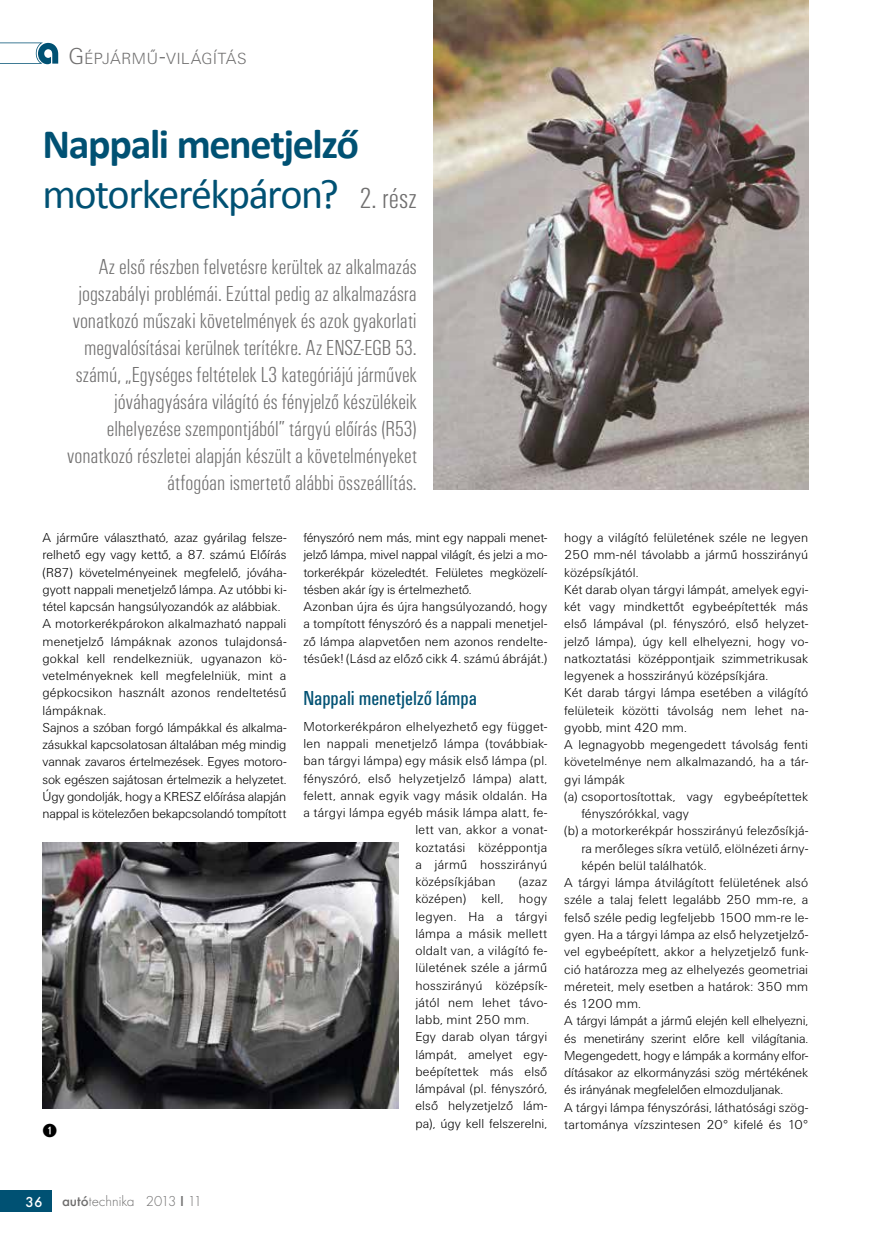
<style>
.page{position:relative;width:872px;height:1246px;background:#fff}
.page>*{position:absolute;margin:0;border:0;box-sizing:border-box;transform-origin:0 0}
.t1{font:700 42px/49.5px "Calibri";letter-spacing:-.03em;color:#005173}
.t2{font:22.5px/27px "U001 Con Lig";color:#706f6f;text-align:right}
.t3{font:21px "U001 Con";letter-spacing:-.005em;color:#005173}
.t4{font:18px "Combi Numerals Ltd";color:#000}
.t5{font:16.8px "U001 Lig";letter-spacing:.04em;color:#706f6f}
.t6{font:300 15px "Futura TOT";color:#706f6f}
.t7{font:500 15px "Futura TOT";color:#fff}
.t8{font:13.5px/17.2px "U001 Lig";letter-spacing:.005em;color:#000}
.t9{font:13.5px "U001 Lig";letter-spacing:-.015em;color:#000}
.s1{font-size:24px}
.s2{font-weight:400}
.s3{font-family:"U001 Con Lig";font-weight:400;font-size:30px;color:#706f6f}
.s4{font-weight:500}
</style>
<div class="page">
<div style="left:0;top:1191px;width:51px;height:21px;background:#005173"></div>
<svg style="left:0;top:43px;width:58px;height:21px"></svg>
<img style="left:43px;top:842px;width:355px;height:266px">
<img style="left:434px;top:0;width:374px;height:490px">
<p class="t5" style="left:68px;top:49px;width:180px"><span class="s1">G</span>ÉPJÁRMŰ<span class="s1">-</span>VILÁGÍTÁS</p>
<p class="t1" style="left:43px;top:118px;width:376px">Nappali menetjelző <span class="s2">motorkerékpáron?</span> <span class="s3">2. rész</span></p>
<p class="t2" style="left:67px;top:253px;width:351px">Az első részben felvetésre kerültek az alkalmazás jogszabályi problémái. Ezúttal pedig az alkalmazásra vonatkozó műszaki követelmények és azok gyakorlati megvalósításai kerülnek terítékre. Az ENSZ-EGB 53. számú, „Egységes feltételek L3 kategóriájú járművek jóváhagyására világító és fényjelző készülékeik elhelyezése szempontjából” tárgyú előírás (R53) vonatkozó részletei alapján készült a követelményeket átfogóan ismertető alábbi összeállítás.</p>
<p class="t8" style="left:303px;top:529px;width:245px">fényszóró nem más, mint egy nappali menet&shy;jelző lámpa, mivel nappal világít, és jelzi a mo&shy;torkerékpár közeledtét. Felületes megközelí&shy;tésben akár így is értelmezhető.<br>Azonban újra és újra hangsúlyozandó, hogy a tompított fényszóró és a nappali menetjel&shy;ző lámpa alapvetően nem azonos rendelte&shy;tésűek! (Lásd az előző cikk 4. számú ábráját.)</p>
<p class="t3" style="left:303px;top:686px;width:175px">Nappali menetjelző lámpa</p>
<p class="t8" style="left:303px;top:718px;width:245px">Motorkerékpáron elhelyezhető egy függet-</p>
<p class="t8" style="left:303px;top:735px;width:245px">len nappali menetjelző lámpa (továbbiak-</p>
<p class="t8" style="left:303px;top:752px;width:245px">ban tárgyi lámpa) egy másik első lámpa (pl.</p>
<p class="t8" style="left:303px;top:770px;width:245px">fényszóró, első helyzetjelző lámpa) alatt,</p>
<p class="t8" style="left:303px;top:787px;width:245px">felett, annak egyik vagy másik oldalán. Ha</p>
<p class="t8" style="left:303px;top:804px;width:245px">a tárgyi lámpa egyéb másik lámpa alatt, fe-</p>
<p class="t8" style="left:415px;top:821px;width:133px">lett van, akkor a vonat-</p>
<p class="t8" style="left:415px;top:839px;width:133px">koztatási középpontja</p>
<p class="t8" style="left:415px;top:856px;width:133px">a jármű hosszirányú</p>
<p class="t8" style="left:415px;top:873px;width:82px">középsíkjában</p>
<p class="t8" style="left:43px;top:529px;width:245px">A járműre választható, azaz gyárilag felsze&shy;relhető egy vagy kettő, a 87. számú Előírás (R87) követelményeinek megfelelő, jóváha&shy;gyott nappali menetjelző lámpa. Az utóbbi ki&shy;tétel kapcsán hangsúlyozandók az alábbiak.<br>A motorkerékpárokon alkalmazható nappali menetjelző lámpáknak azonos tulajdonsá&shy;gokkal kell rendelkezniük, ugyanazon kö&shy;vetelményeknek kell megfelelniük, mint a gépkocsikon használt azonos rendeltetésű lámpáknak.<br>Sajnos a szóban forgó lámpákkal és alkalma&shy;zásukkal kapcsolatosan általában még mindig vannak zavaros értelmezések. Egyes motoro&shy;sok egészen sajátosan értelmezik a helyzetet.<br>Úgy gondolják, hogy a KRESZ előírása alapján nappal is kötelezően bekapcsolandó tompított</p>
<p class="t8" style="left:415px;top:873px;width:133px;text-indent:103px">(azaz középen) kell, hogy legyen. Ha a tárgyi lámpa a másik mellett oldalt van, a világító fe&shy;lületének széle a jármű hosszirányú középsík&shy;jától nem lehet távo&shy;labb, mint 250 mm.<br>Egy darab olyan tárgyi lámpát, amelyet egy&shy;beépítettek más első lámpával (pl. fényszóró, első helyzetjelző lám&shy;pa), úgy kell felszerelni,</p>
<p class="t4" style="left:43px;top:1120px;width:16px">➊</p>
<p class="t8" style="left:564px;top:529px;width:245px">hogy a világító felületének széle ne legyen</p>
<p class="t8" style="left:564px;top:546px;width:245px">250 mm-nél távolabb a jármű hosszirányú</p>
<p class="t8" style="left:564px;top:564px;width:76px">középsíkjától.</p>
<p class="t8" style="left:564px;top:581px;width:245px">Két darab olyan tárgyi lámpát, amelyek egyi-</p>
<p class="t8" style="left:564px;top:598px;width:245px">két vagy mindkettőt egybeépítették más</p>
<p class="t8" style="left:564px;top:615px;width:245px">első lámpával (pl. fényszóró, első helyzet-</p>
<p class="t8" style="left:564px;top:633px;width:245px">jelző lámpa), úgy kell elhelyezni, hogy vo-</p>
<p class="t8" style="left:564px;top:650px;width:245px">natkoztatási középpontjaik szimmetrikusak</p>
<p class="t8" style="left:564px;top:667px;width:205px">legyenek a hosszirányú középsíkjára.</p>
<p class="t8" style="left:564px;top:684px;width:245px">Két darab tárgyi lámpa esetében a világító</p>
<p class="t8" style="left:564px;top:702px;width:245px">felületeik közötti távolság nem lehet na-</p>
<p class="t8" style="left:564px;top:719px;width:124px">gyobb, mint 420 mm.</p>
<p class="t8" style="left:564px;top:736px;width:245px">A legnagyobb megengedett távolság fenti</p>
<p class="t8" style="left:564px;top:753px;width:245px">követelménye nem alkalmazandó, ha a tár-</p>
<p class="t8" style="left:564px;top:771px;width:62px">gyi lámpák</p>
<p class="t8" style="left:564px;top:788px;width:245px">(a) csoportosítottak, vagy egybeépítettek</p>
<p class="t8" style="left:581px;top:805px;width:109px">fényszórókkal, vagy</p>
<p class="t8" style="left:564px;top:822px;width:245px">(b) a motorkerékpár hosszirányú felezősíkjá-</p>
<p class="t8" style="left:581px;top:840px;width:228px">ra merőleges síkra vetülő, elölnézeti árny-</p>
<p class="t8" style="left:581px;top:857px;width:127px">képén belül találhatók.</p>
<p class="t8" style="left:564px;top:874px;width:245px">A tárgyi lámpa átvilágított felületének alsó</p>
<p class="t8" style="left:564px;top:891px;width:245px">széle a talaj felett legalább 250 mm-re, a</p>
<p class="t8" style="left:564px;top:909px;width:245px">felső széle pedig legfeljebb 1500 mm-re le-</p>
<p class="t8" style="left:564px;top:926px;width:245px">gyen. Ha a tárgyi lámpa az első helyzetjelző-</p>
<p class="t8" style="left:564px;top:943px;width:245px">vel egybeépített, akkor a helyzetjelző funk-</p>
<p class="t8" style="left:564px;top:960px;width:245px">ció határozza meg az elhelyezés geometriai</p>
<p class="t8" style="left:564px;top:978px;width:245px">méreteit, mely esetben a határok: 350 mm</p>
<p class="t8" style="left:564px;top:995px;width:78px">és 1200 mm.</p>
<p class="t9" style="left:564px;top:1013px;width:245px">A tárgyi lámpát a jármű elején kell elhelyezni,</p>
<p class="t9" style="left:564px;top:1030px;width:245px">és menetirány szerint előre kell világítania.</p>
<p class="t8" style="left:564px;top:1047px;width:245px">Megengedett, hogy e lámpák a kormány elfor-</p>
<p class="t9" style="left:564px;top:1065px;width:245px">dításakor az elkormányzási szög mértékének</p>
<p class="t9" style="left:564px;top:1082px;width:220px">és irányának megfelelően elmozduljanak.</p>
<p class="t8" style="left:564px;top:1098px;width:245px">A tárgyi lámpa fényszórási, láthatósági szög-</p>
<p class="t8" style="left:564px;top:1116px;width:245px">tartománya vízszintesen 20° kifelé és 10°</p>
<p class="t7" style="left:26px;top:1193px;width:19px">36</p>
<p class="t6" style="left:62px;top:1193px;width:142px"><span class="s4">autó</span>technika 2013 <span class="s4">I</span> 11</p>
</div>
